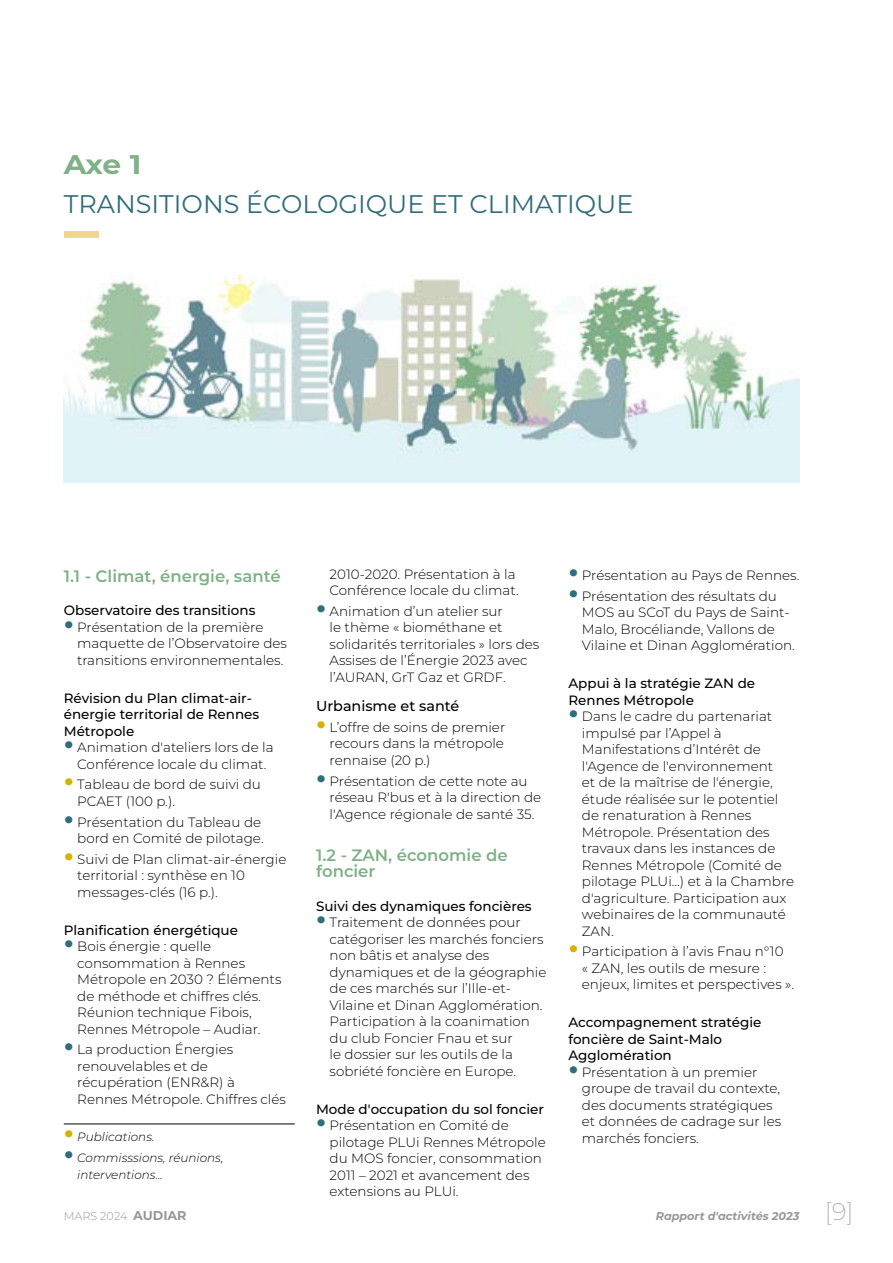
<style>
.page{position:relative;width:893px;height:1263px;background:#fff}
.page>*{position:absolute;margin:0;border:0;box-sizing:border-box;transform-origin:0 0}
.t1{font:700 27px "Montserrat";color:#80b187;scale:1.1 1}
.t2{font:25.5px "Montserrat";color:#316d7b}
.t3{font:600 16.5px/16.5px "Montserrat";color:#80b187}
.t4{font:500 14.4px "Montserrat";color:#000}
.t5{font:300 13.5px/16.5px "Montserrat";color:#000}
.t6{font:500 13.5px/16.5px "Montserrat";color:#000}
.t7{font:italic 300 12px/16.5px "Montserrat";color:#000}
.t8{font:italic 700 11.25px "Montserrat";color:#99969a}
.t9{font:300 11.25px "Montserrat";color:#99969a}
.s1{font-family:"Helvetica Neue LT Std";font-weight:100;font-stretch:condensed;font-size:20.25px;color:#316d7b}
.s2{font-family:"Helvetica Neue LT Std";font-weight:100;font-stretch:condensed;font-size:20.25px;color:#d8b200}
.s3{font-family:"Helvetica Neue LT Std";font-weight:100;font-style:normal;font-stretch:condensed;font-size:20.25px;color:#d8b200}
.s4{font-family:"Helvetica Neue LT Std";font-weight:100;font-style:normal;font-stretch:condensed;font-size:20.25px;color:#316d7b}
.s5{font-weight:700;font-size:12.75px}
.s6{font-weight:200;font-style:normal;font-size:24px;color:#a19fa2}
</style>
<div class="page">
<img style="left:64px;top:274px;width:735px;height:209px">
<div style="left:64px;top:231px;width:35px;height:7px;background:#edd795"></div>
<hr style="left:64px;top:1124px;width:231px;height:1px;background:#000">
<h1 class="t1" style="left:64px;top:145px;width:72px">Axe 1</h1>
<h2 class="t2" style="left:64px;top:186px;width:571px">TRANSITIONS ÉCOLOGIQUE ET CLIMATIQUE</h2>
<p class="t5" style="left:330px;top:565px;width:191px">2010-2020. Présentation à la<br>Conférence locale du climat.</p>
<p class="t5" style="left:330px;top:602px;width:211px;text-indent:-14px"><span class="s1">•</span> Animation d’un atelier sur<br>le thème « biométhane et solidarités territoriales » lors des<br>Assises de l’Énergie 2023 avec l’AURAN, GrT Gaz et GRDF.</p>
<p class="t4" style="left:316px;top:696px;width:145px">Urbanisme et santé</p>
<p class="t5" style="left:330px;top:718px;width:177px;text-align:justify;text-indent:-14px"><span class="s2">•</span> L’offre de soins de premier recours dans la métropole rennaise (20 p.)</p>
<p class="t5" style="left:330px;top:772px;width:213px;text-indent:-14px"><span class="s1">•</span> Présentation de cette note au réseau R'bus et à la direction de l'Agence régionale de santé 35.</p>
<p class="t3" style="left:316px;top:846px;width:193px">1.2 - ZAN, économie de foncier</p>
<p class="t6" style="left:316px;top:897px;width:217px">Suivi des dynamiques foncières</p>
<p class="t5" style="left:330px;top:914px;width:218px;text-indent:-14px"><span class="s1">•</span> Traitement de données pour catégoriser les marchés fonciers non bâtis et analyse des dynamiques et de la géographie de ces marchés sur l’Ille-et-<br>Vilaine et Dinan Agglomération.<br>Participation à la coanimation du club Foncier Fnau et sur<br>le dossier sur les outils de la sobriété foncière en Europe.</p>
<p class="t6" style="left:316px;top:1100px;width:229px">Mode d'occupation du sol foncier</p>
<p class="t5" style="left:330px;top:1117px;width:218px;text-indent:-14px"><span class="s1">•</span> Présentation en Comité de pilotage PLUi Rennes Métropole du MOS foncier, consommation<br>2011 – 2021 et avancement des extensions au PLUi.</p>
<p class="t3" style="left:64px;top:567px;width:218px">1.1 - Climat, énergie, santé</p>
<p class="t6" style="left:64px;top:602px;width:193px">Observatoire des transitions</p>
<p class="t5" style="left:77px;top:618px;width:211px;text-indent:-14px"><span class="s1">•</span> Présentation de la première maquette de l’Observatoire des transitions environnementales.</p>
<p class="t6" style="left:64px;top:689px;width:197px">Révision du Plan climat-air&shy;énergie territorial de Rennes<br>Métropole</p>
<p class="t5" style="left:64px;top:738px;width:211px;text-align:center"><span class="s1">•</span> Animation d'ateliers lors de la<br>Conférence locale du climat.</p>
<p class="t5" style="left:77px;top:776px;width:185px;text-indent:-14px"><span class="s2">•</span> Tableau de bord de suivi du<br>PCAET (100 p.).</p>
<p class="t5" style="left:64px;top:813px;width:201px;text-align:right"><span class="s1">•</span> Présentation du Tableau de bord en Comité de pilotage.</p>
<p class="t5" style="left:77px;top:850px;width:211px;text-indent:-14px"><span class="s2">•</span> Suivi de Plan climat-air-énergie territorial : synthèse en 10 messages-clés (16 p.).</p>
<p class="t6" style="left:64px;top:921px;width:176px">Planification énergétique</p>
<p class="t5" style="left:77px;top:937px;width:206px;text-indent:-14px"><span class="s1">•</span> Bois énergie : quelle consommation à Rennes<br>Métropole en 2030 ? Éléments de méthode et chiffres clés.<br>Réunion technique Fibois,<br>Rennes Métropole – Audiar.</p>
<p class="t5" style="left:77px;top:1041px;width:210px;text-indent:-14px"><span class="s1">•</span> La production Énergies renouvelables et de récupération (ENR&amp;R) à<br>Rennes Métropole. Chiffres clés</p>
<p class="t5" style="left:568px;top:567px;width:232px"><span class="s1">•</span> Présentation au Pays de Rennes.</p>
<p class="t5" style="left:582px;top:587px;width:214px;text-indent:-14px"><span class="s1">•</span> Présentation des résultats du<br>MOS au SCoT du Pays de Saint-<br>Malo, Brocéliande, Vallons de<br>Vilaine et Dinan Agglomération.</p>
<p class="t6" style="left:568px;top:674px;width:188px">Appui à la stratégie ZAN de<br>Rennes Métropole</p>
<p class="t5" style="left:582px;top:708px;width:214px;text-indent:-14px"><span class="s1">•</span> Dans le cadre du partenariat impulsé par l’Appel à<br>Manifestations d’Intérêt de l'Agence de l'environnement<br>et de la maîtrise de l'énergie, étude réalisée sur le potentiel de renaturation à Rennes<br>Métropole. Présentation des travaux dans les instances de<br>Rennes Métropole (Comité de pilotage PLUi...) et à la Chambre d'agriculture. Participation aux webinaires de la communauté<br>ZAN.</p>
<p class="t5" style="left:582px;top:943px;width:214px;text-indent:-14px"><span class="s2">•</span> Participation à l’avis Fnau n°10<br>« ZAN, les outils de mesure : enjeux, limites et perspectives ».</p>
<p class="t6" style="left:568px;top:1013px;width:195px">Accompagnement stratégie foncière de Saint-Malo<br>Agglomération</p>
<p class="t5" style="left:582px;top:1063px;width:201px;text-indent:-14px"><span class="s1">•</span> Présentation à un premier groupe de travail du contexte, des documents stratégiques et données de cadrage sur les</p>
<p class="t7" style="left:64px;top:1128px;width:92px"><span class="s3">•</span> Publications.</p>
<p class="t5" style="left:582px;top:1129px;width:118px">marchés fonciers.</p>
<p class="t7" style="left:77px;top:1149px;width:148px;text-indent:-14px"><span class="s4">•</span> Commisssions, réunions, interventions...</p>
<p class="t9" style="left:64px;top:1209px;width:124px">MARS 2024 <span class="s5">AUDIAR</span></p>
<p class="t8" style="left:656px;top:1208px;width:199px">Rapport d'activités 2023 <span class="s6">[9]</span></p>
</div>
